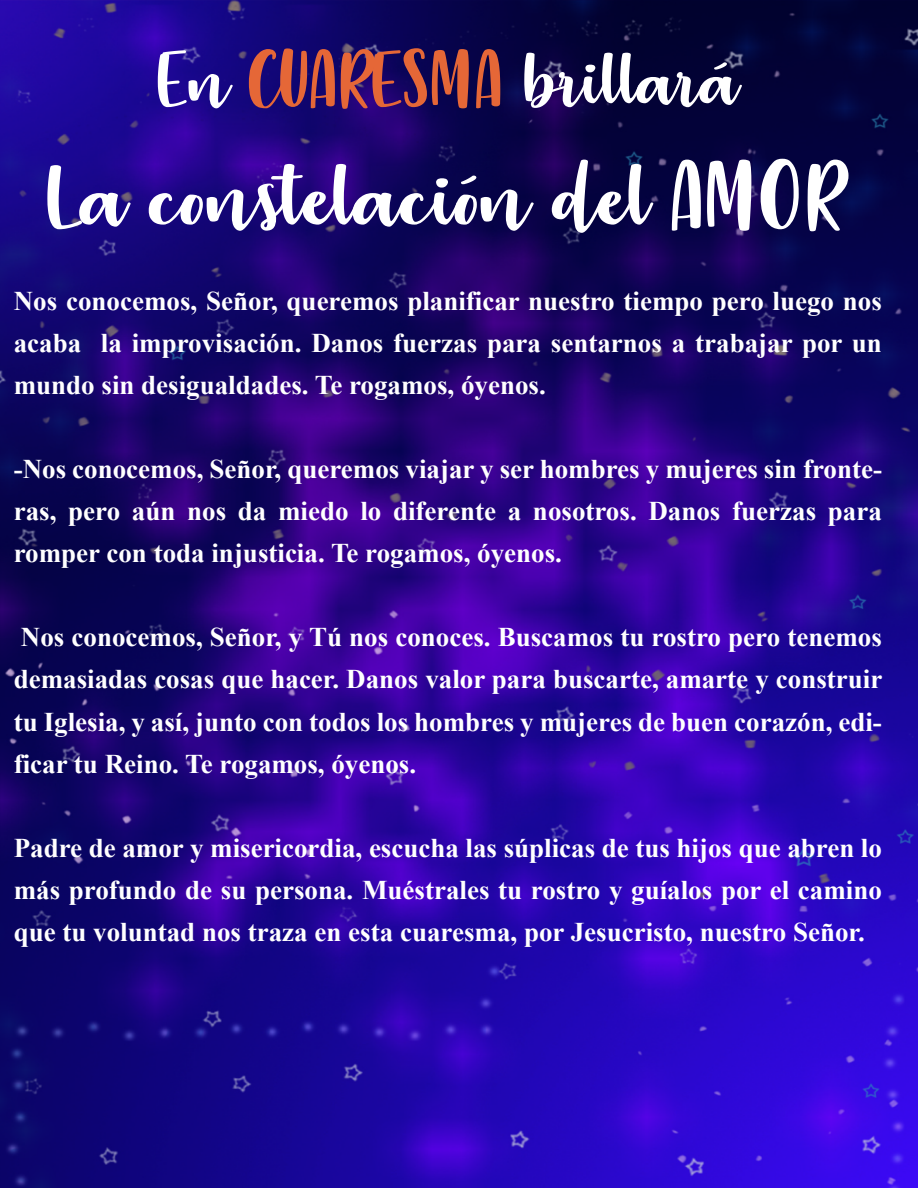
<style>
.page{position:relative;width:918px;height:1188px;background:#fff}
.page>*{position:absolute;margin:0;border:0;box-sizing:border-box;transform-origin:0 0}
.t1{font:108px "Strawberry Blossom";color:#fff;scale:1.19 1}
.t2{font:90px "Strawberry Blossom";color:#fff;scale:1.19 1}
.t3{font:700 27px/42px "Times New Roman";color:#fff;text-align:justify}
.s1{color:#e56737}
</style>
<div class="page">
<img style="left:0;top:0;width:918px;height:1188px">
<h2 class="t2" style="left:158px;top:37px;width:491px">En <span class="s1">CUARESMA</span> brillará</h2>
<h1 class="t1" style="left:47px;top:145px;width:672px">La constelación del AMOR</h1>
<p class="t3" style="left:14px;top:280px;width:870px">Nos conocemos, Señor, queremos planificar nuestro tiempo pero luego nos acaba la improvisación. Danos fuerzas para sentarnos a trabajar por un mundo sin desigualdades. Te rogamos, óyenos.</p>
<p class="t3" style="left:14px;top:448px;width:870px">-Nos conocemos, Señor, queremos viajar y ser hombres y mujeres sin fronte&shy;ras, pero aún nos da miedo lo diferente a nosotros. Danos fuerzas para romper con toda injusticia. Te rogamos, óyenos.</p>
<p class="t3" style="left:14px;top:616px;width:870px">Nos conocemos, Señor, y Tú nos conoces. Buscamos tu rostro pero tenemos demasiadas cosas que hacer. Danos valor para buscarte, amarte y construir tu Iglesia, y así, junto con todos los hombres y mujeres de buen corazón, edi&shy;ficar tu Reino. Te rogamos, óyenos.</p>
<p class="t3" style="left:14px;top:826px;width:870px">Padre de amor y misericordia, escucha las súplicas de tus hijos que abren lo más profundo de su persona. Muéstrales tu rostro y guíalos por el camino que tu voluntad nos traza en esta cuaresma, por Jesucristo, nuestro Señor.</p>
</div>
